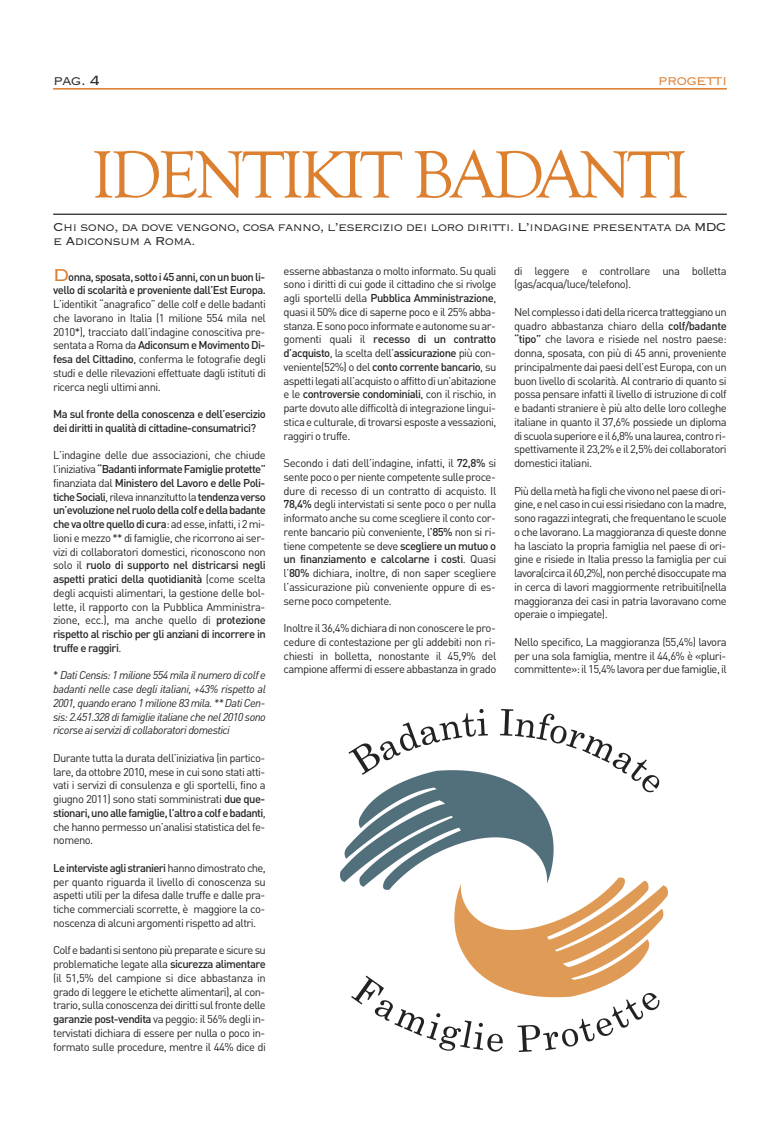
<style>
.page{position:relative;width:780px;height:1134px;background:#fff}
.page>*{position:absolute;margin:0;border:0;box-sizing:border-box;transform-origin:0 0}
.t1{font:68.75px "Goudy Old Style T";letter-spacing:-.05em;color:#dc7f2f}
.t2{font:300 17.5px "Copperplate";letter-spacing:-.05em;color:#dc7f2f}
.t3{font:300 17.5px "Copperplate";color:#272627}
.t4{font:300 15px/13.8px "Copperplate";letter-spacing:-.05em;color:#272627}
.t5{font:11.25px/13.8px "DI Nregular";letter-spacing:-.05em;color:#272627;text-align:justify}
.t6{font:500 11.25px/13.8px "DI Nmedium";letter-spacing:-.05em;color:#272627}
.t7{font:italic 11.25px/13.8px "DIN Regular";letter-spacing:-.05em;color:#272627;text-align:justify}
.s1{font-family:"Copperplate";font-weight:300;font-size:22.5px;color:#dc7f2f}
.s2{font-family:"DI Nregular";font-weight:400}
.s3{font-family:"DI Nmedium";font-weight:500}
.s4{font-family:"DI Nregular";font-style:normal}
</style>
<div class="page">
<hr style="left:53px;top:89px;width:673px;height:1px;background:#dc7f2f">
<hr style="left:53px;top:214px;width:673px;height:1px;background:#272627">
<img style="left:341px;top:710px;width:326px;height:341px">
<hr style="left:53px;top:88px;width:673px;height:1px;background:#dc7f2f">
<h2 class="t3" style="left:53px;top:69px;width:49px">pag. 4</h2>
<h2 class="t2" style="left:658px;top:69px;width:71px">progetti</h2>
<h1 class="t1" style="left:91px;top:133px;width:598px">IDENTIKIT BADANTI</h1>
<h3 class="t4" style="left:53px;top:219px;width:675px">Chi sono, da dove vengono, cosa fanno, l’esercizio dei loro diritti. L’indagine presentata da MDC e Adiconsum a Roma.</h3>
<p class="t6" style="left:53px;top:269px;width:214px"><span class="s1">D</span>onna,sposata,sottoi45anni,conunbuonli&shy;vello di scolarità e proveniente dall’Est Europa.</p>
<p class="t5" style="left:53px;top:297px;width:214px">L’identikit “anagrafico” delle colf e delle badanti che lavorano in Italia (1 milione 554 mila nel 2010*), tracciato dall’indagine conoscitiva pre-</p>
<p class="t6" style="left:53px;top:338px;width:214px"><span class="s2">sentata a Roma da</span> Adiconsum e Movimento Di-</p>
<p class="t5" style="left:53px;top:352px;width:214px"><span class="s3">fesa del Cittadino</span>, conferma le fotografie degli studi e delle rilevazioni effettuate dagli istituti di ricerca negli ultimi anni.</p>
<p class="t6" style="left:53px;top:407px;width:214px">Ma sul fronte della conoscenza e dell’esercizio dei diritti in qualità di cittadine-consumatrici?</p>
<p class="t5" style="left:53px;top:448px;width:214px">L’indagine delle due associazioni, che chiude</p>
<p class="t6" style="left:53px;top:462px;width:214px;text-align:justify"><span class="s2">l’iniziativa</span>“BadantiinformateFamiglieprotette” <span class="s2">finanziata dal</span> Ministero del Lavoro e delle Poli&shy;ticheSociali<span class="s2">, rileva innanzitutto la</span>tendenzaverso un’evoluzionenelruolo della colf edella badante chevaoltrequellodicura<span class="s2">: ad esse, infatti, i 2 mi-</span></p>
<p class="t5" style="left:53px;top:531px;width:214px">lioni e mezzo ** di famiglie, che ricorrono ai ser&shy;vizi di collaboratori domestici, riconoscono non</p>
<p class="t6" style="left:53px;top:558px;width:214px"><span class="s2">solo il</span> ruolo di supporto nel districarsi negli aspetti pratici della quotidianità <span class="s2">(come scelta</span></p>
<p class="t5" style="left:53px;top:586px;width:214px">degli acquisti alimentari, la gestione delle bol&shy;lette, il rapporto con la Pubblica Amministra&shy;zione, ecc.), ma anche quello di <span class="s3">protezione</span></p>
<p class="t6" style="left:53px;top:627px;width:214px">rispetto al rischio per gli anziani di incorrere in truffe e raggiri<span class="s2">.</span></p>
<p class="t7" style="left:53px;top:668px;width:214px"><span class="s4">*</span> Dati Censis: 1 milione 554 mila il numero di colf e badanti nelle case degli italiani, +43% rispetto al 2001, quando erano 1 milione 83 mila. ** Dati Cen&shy;sis: 2.451.328 di famiglie italiane che nel 2010 sono ricorse ai servizi di collaboratori domestici</p>
<p class="t5" style="left:53px;top:751px;width:214px">Durante tutta la durata dell’iniziativa (in partico&shy;lare, da ottobre 2010, mese in cui sono stati atti&shy;vati i servizi di consulenza e gli sportelli, fino a giugno 2011) sono stati somministrati <span class="s3">due que-</span></p>
<p class="t6" style="left:53px;top:806px;width:214px">stionari,unoallefamiglie,l’altroacolfebadanti<span class="s2">,</span></p>
<p class="t5" style="left:53px;top:819px;width:214px">che hanno permesso un’analisi statistica del fe&shy;nomeno.</p>
<p class="t6" style="left:53px;top:861px;width:214px">Leinterviste agli stranieri<span class="s2">hanno dimostrato che,</span></p>
<p class="t5" style="left:53px;top:874px;width:214px">per quanto riguarda il livello di conoscenza su aspetti utili per la difesa dalle truffe e dalle pra&shy;tiche commerciali scorrette, è maggiore la co&shy;noscenza di alcuni argomenti rispetto ad altri.</p>
<p class="t5" style="left:53px;top:943px;width:214px">Colf e badanti si sentono più preparate e sicure su problematiche legate alla <span class="s3">sicurezza alimentare </span>(il 51,5% del campione si dice abbastanza in grado di leggere le etichette alimentari), al con&shy;trario, sulla conoscenza dei diritti sul fronte delle <span class="s3">garanzie post-vendita</span> va peggio: il 56% degli in&shy;tervistati dichiara di essere per nulla o poco in&shy;formato sulle procedure, mentre il 44% dice di</p>
<p class="t5" style="left:283px;top:263px;width:214px">esserne abbastanza o molto informato. Su quali sono i diritti di cui gode il cittadino che si rivolge</p>
<p class="t6" style="left:283px;top:291px;width:214px"><span class="s2">agli sportelli della</span> Pubblica Amministrazione<span class="s2">,</span></p>
<p class="t5" style="left:283px;top:305px;width:214px">quasi il 50% dice di saperne poco e il 25% abba&shy;stanza. E sono poco informate e autonome su ar-</p>
<p class="t6" style="left:283px;top:332px;width:214px;text-align:justify"><span class="s2">gomenti quali il</span> recesso di un contratto d’acquisto<span class="s2">, la scelta dell’</span>assicurazione <span class="s2">più con&shy;veniente(52%) o del</span> conto corrente bancario<span class="s2">, su</span></p>
<p class="t5" style="left:283px;top:373px;width:214px">aspetti legati all’acquisto o affitto di un’abitazione</p>
<p class="t6" style="left:283px;top:387px;width:214px"><span class="s2">e le</span> controversie condominiali<span class="s2">, con il rischio, in</span></p>
<p class="t5" style="left:283px;top:401px;width:214px">parte dovuto alle difficoltà di integrazione lingui&shy;stica e culturale, di trovarsi esposte a vessazioni, raggiri o truffe.</p>
<p class="t5" style="left:283px;top:456px;width:214px">Secondo i dati dell’indagine, infatti, il <span class="s3">72,8%</span> si sente poco o per niente competente sulle proce&shy;dure di recesso di un contratto di acquisto. Il <span class="s3">78,4%</span> degli intervistati si sente poco o per nulla informato anche su come scegliere il conto cor&shy;rente bancario più conveniente, l<span class="s3">’85%</span> non si ri&shy;tiene competente se deve <span class="s3">scegliere un mutuo o</span></p>
<p class="t6" style="left:283px;top:552px;width:214px">un finanziamento e calcolarne i costi<span class="s2">. Quasi</span></p>
<p class="t5" style="left:283px;top:566px;width:214px">l’<span class="s3">80%</span> dichiara, inoltre, di non saper scegliere l’assicurazione più conveniente oppure di es&shy;serne poco competente.</p>
<p class="t5" style="left:283px;top:621px;width:214px">Inoltre il 36,4% dichiara di non conoscere le pro&shy;cedure di contestazione per gli addebiti non ri&shy;chiesti in bolletta, nonostante il 45,9% del campione affermi di essere abbastanza in grado</p>
<p class="t5" style="left:514px;top:263px;width:214px">di leggere e controllare una bolletta (gas/acqua/luce/telefono).</p>
<p class="t5" style="left:514px;top:305px;width:214px">Nel complesso i dati della ricerca tratteggiano un quadro abbastanza chiaro della <span class="s3">colf/badante “tipo”</span> che lavora e risiede nel nostro paese: donna, sposata, con più di 45 anni, proveniente principalmente dai paesi dell’est Europa, con un buon livello di scolarità. Al contrario di quanto si possa pensare infatti il livello di istruzione di colf e badanti straniere è più alto delle loro colleghe italiane in quanto il 37,6% possiede un diploma di scuola superiore e il 6,8% una laurea, contro ri&shy;spettivamente il 23,2% e il 2,5% dei collaboratori domestici italiani.</p>
<p class="t5" style="left:514px;top:483px;width:214px">Più della metà ha figli che vivono nel paese di ori&shy;gine, e nel caso in cui essi risiedano con la madre, sono ragazzi integrati, che frequentano le scuole o che lavorano. La maggioranza di queste donne ha lasciato la propria famiglia nel paese di ori&shy;gine e risiede in Italia presso la famiglia per cui lavora(circa il 60,2%), non perché disoccupate ma in cerca di lavori maggiormente retribuiti(nella maggioranza dei casi in patria lavoravano come operaie o impiegate).</p>
<p class="t5" style="left:514px;top:635px;width:214px">Nello specifico, La maggioranza (55,4%) lavora per una sola famiglia, mentre il 44,6% è «pluri&shy;committente»: il 15,4% lavora per due famiglie, il</p>
</div>
